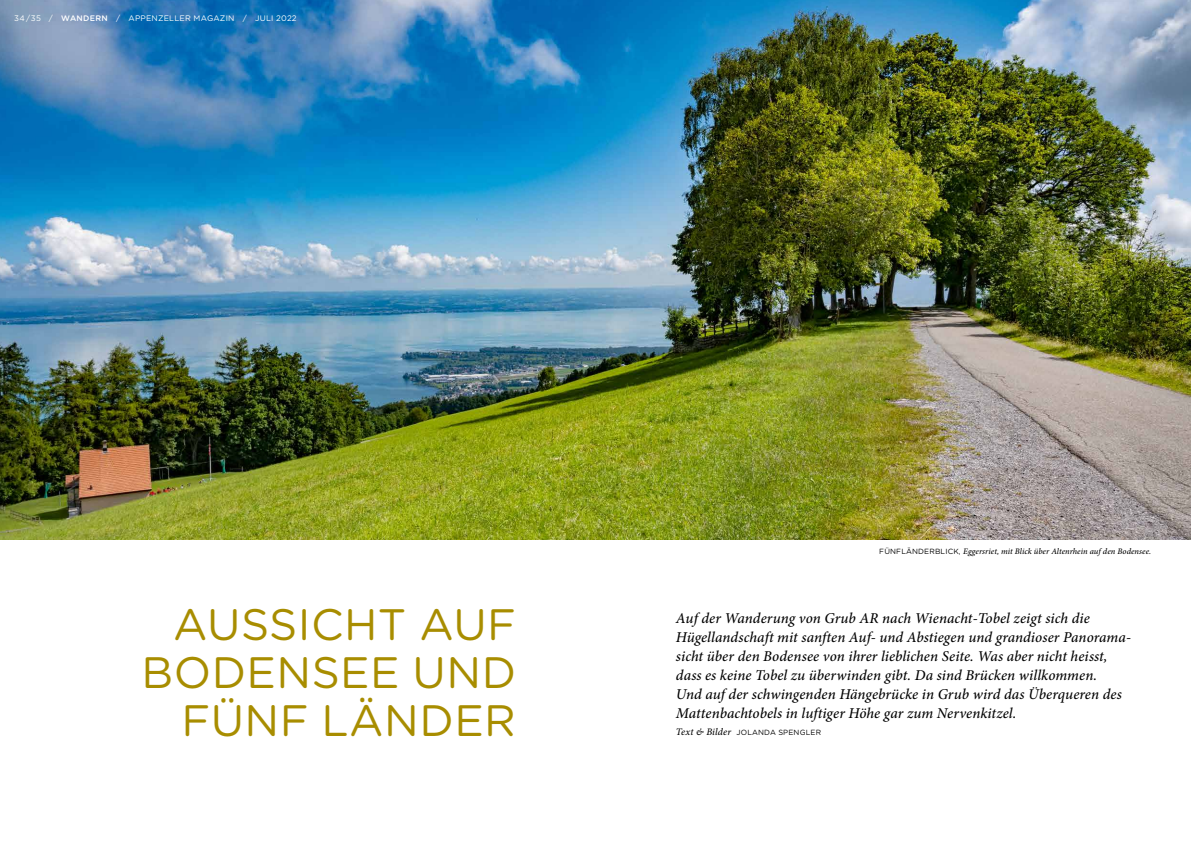
<style>
.page{position:relative;width:1191px;height:842px;background:#fff}
.page>*{position:absolute;margin:0;border:0;box-sizing:border-box;transform-origin:0 0}
.t1{font:44px/48px "Gotham Rounded";letter-spacing:.01em;color:#a88d00;text-align:right}
.t2{font:italic 500 15px/19px "Minion Pro";letter-spacing:.005em;color:#000}
.t3{font:italic 500 8.5px "Minion Pro";letter-spacing:.005em;color:#000}
.t4{font:8px "Gotham Rounded";letter-spacing:.02em;color:#fff}
.t5{font:7.5px "Gotham Rounded";letter-spacing:.02em;color:#000}
.s1{font-weight:500}
.s2{font-family:"Gotham Rounded";font-weight:400;font-style:normal;font-size:7.5px}
.s3{font-family:"Minion Pro";font-weight:500;font-style:italic;font-size:10px}
</style>
<div class="page">
<img style="left:0;top:0;width:1191px;height:539px">
<p class="t4" style="left:14px;top:13px;width:284px">34 / 35 / <span class="s1">WANDERN</span> / APPENZELLER MAGAZIN / JULI 2022</p>
<h1 class="t1" style="left:142px;top:599px;width:376px">AUSSICHT AUF<br>BODENSEE UND<br>FÜNF LÄNDER</h1>
<p class="t3" style="left:879px;top:545px;width:273px"><span class="s2">FÜNFLÄNDERBLICK,</span> Eggersriet, mit Blick über Altenrhein auf den Bodensee.</p>
<p class="t2" style="left:676px;top:609px;width:457px">Auf der Wanderung von Grub AR nach Wienacht-Tobel zeigt sich die Hügellandschaft mit sanften Auf- und Abstiegen und grandioser Panorama&shy;sicht über den Bodensee von ihrer lieblichen Seite. Was aber nicht heisst, dass es keine Tobel zu überwinden gibt. Da sind Brücken willkommen.<br>Und auf der schwingenden Hängebrücke in Grub wird das Überqueren des Mattenbachtobels in luftiger Höhe gar zum Nervenkitzel.</p>
<p class="t5" style="left:676px;top:727px;width:147px"><span class="s3">Text &amp; Bilder</span> JOLANDA SPENGLER</p>
</div>
